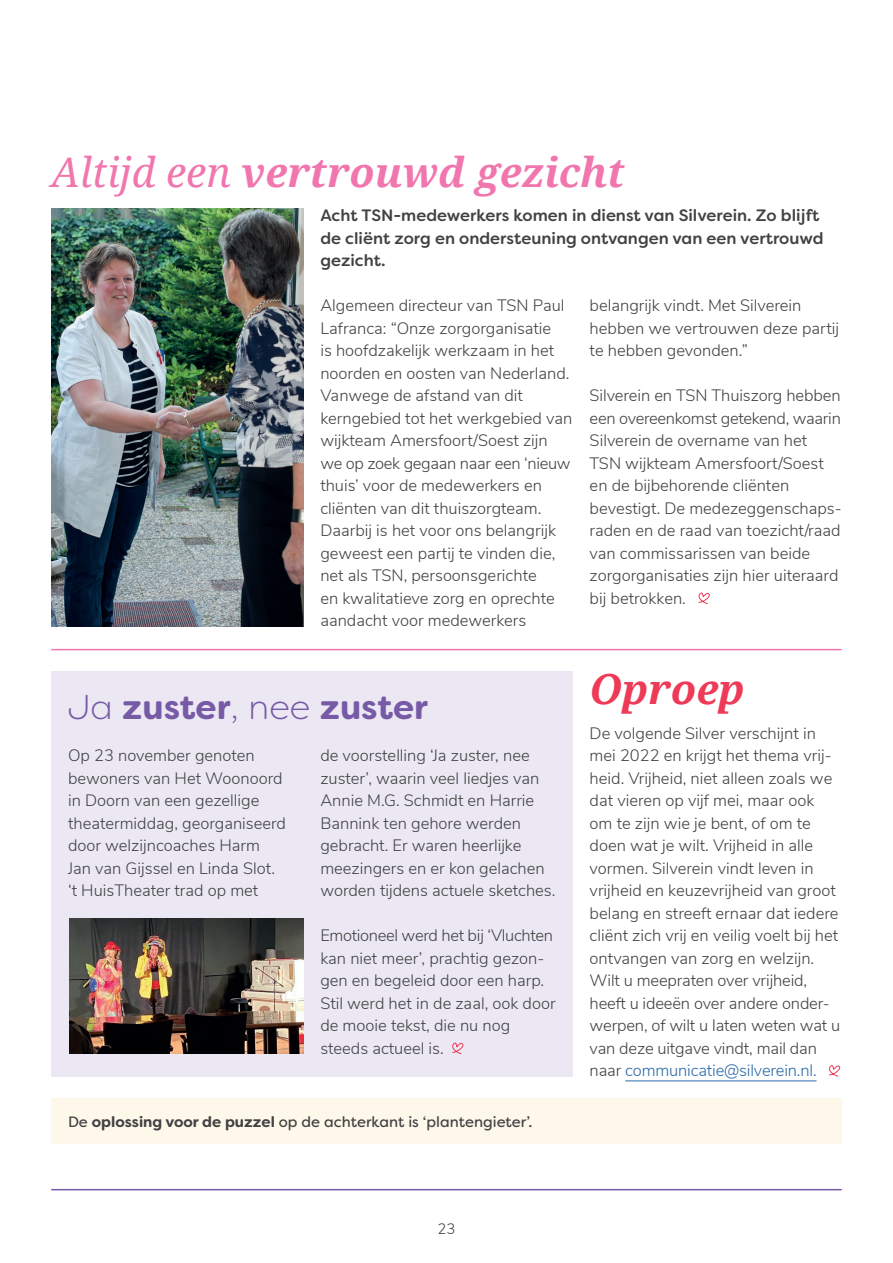
<style>
.page{position:relative;width:893px;height:1263px;background:#fff}
.page>*{position:absolute;margin:0;border:0;box-sizing:border-box;transform-origin:0 0}
.NOTO_-_Titeltekst{font:italic 700 41.4px "Noto Serif";color:#ee3a56}
.NOTO_-_Titeltekst-2{font:italic 700 40.95px "Noto Serif";color:#f176ae}
.FILSON_-_Titeltekst{font:700 34.5px "Filson Soft";color:#775aa6}
.Platte_tekst{font:300 16.5px/22.5px "Nunito Sans";color:#414243}
.Intro{font:500 16.5px/22.5px "Filson Soft";color:#414243}
.FILSON_-_Quote{font:15px "Filson Soft";color:#414243}
.t1{font:300 15px "Nunito Sans";color:#414243}
.s1{font-weight:400}
.s2{font-weight:300}
.s3{font-weight:700}
.s4{color:#2a6cab}
</style>
<div class="page">
<div style="left:51px;top:671px;width:522px;height:405px;background:#ebe8f3"></div>
<hr style="left:52px;top:649px;width:789px;height:1px;background:#f176ae">
<hr style="left:52px;top:1189px;width:789px;height:1px;background:#775aa6">
<svg style="left:698px;top:592px;width:12px;height:12px"></svg>
<div style="left:51px;top:1099px;width:791px;height:45px;background:#fef8ea"></div>
<hr style="left:625px;top:1081px;width:191px;height:1px;background:#2a6cab">
<svg style="left:829px;top:1065px;width:12px;height:12px"></svg>
<svg style="left:452px;top:1042px;width:12px;height:12px"></svg>
<img style="left:51px;top:209px;width:252px;height:417px">
<img style="left:69px;top:919px;width:234px;height:135px">
<p class="NOTO_-_Titeltekst-2" style="left:51px;top:143px;width:575px"><span class="s1">Altijd een</span> vertrouwd gezicht</p>
<p class="Intro" style="left:320px;top:204px;width:505px">Acht TSN-medewerkers komen in dienst van Silverein. Zo blijft de cliënt zorg en ondersteuning ontvangen van een vertrouwd gezicht.</p>
<p class="Platte_tekst" style="left:320px;top:293px;width:251px">Algemeen directeur van TSN Paul Lafranca: “Onze zorgorganisatie<br>is hoofdzakelijk werkzaam in het noorden en oosten van Nederland.</p>
<p class="Platte_tekst" style="left:320px;top:383px;width:253px">Vanwege de afstand van dit kerngebied tot het werkgebied van wijkteam Amersfoort/Soest zijn we op zoek gegaan naar een ‘nieuw thuis’ voor de medewerkers en cliënten van dit thuiszorgteam.</p>
<p class="Platte_tekst" style="left:320px;top:518px;width:237px">Daarbij is het voor ons belangrijk geweest een partij te vinden die, net als TSN, persoonsgerichte en kwalitatieve zorg en oprechte aandacht voor medewerkers</p>
<p class="Platte_tekst" style="left:590px;top:293px;width:251px">belangrijk vindt. Met Silverein hebben we vertrouwen deze partij te hebben gevonden.”</p>
<p class="Platte_tekst" style="left:590px;top:383px;width:254px">Silverein en TSN Thuiszorg hebben een overeenkomst getekend, waarin<br>Silverein de overname van het<br>TSN wijkteam Amersfoort/Soest en de bijbehorende cliënten bevestigt. De medezeggenschaps&shy;raden en de raad van toezicht/raad van commissarissen van beide zorgorganisaties zijn hier uiteraard bij betrokken.</p>
<p class="FILSON_-_Titeltekst" style="left:68px;top:685px;width:362px"><span class="s2">Ja</span> zuster<span class="s2">, nee</span> zuster</p>
<p class="Platte_tekst" style="left:68px;top:743px;width:220px">Op 23 november genoten bewoners van Het Woonoord in Doorn van een gezellige theatermiddag, georganiseerd door welzijncoaches Harm<br>Jan van Gijssel en Linda Slot. ‘t HuisTheater trad op met</p>
<p class="Platte_tekst" style="left:320px;top:743px;width:237px">de voorstelling ‘Ja zuster, nee zuster’, waarin veel liedjes van<br>Annie M.G. Schmidt en Harrie<br>Bannink ten gehore werden gebracht. Er waren heerlijke meezingers en er kon gelachen worden tijdens actuele sketches.</p>
<p class="Platte_tekst" style="left:320px;top:923px;width:237px">Emotioneel werd het bij ‘Vluchten kan niet meer’, prachtig gezon&shy;gen en begeleid door een harp.<br>Stil werd het in de zaal, ook door de mooie tekst, die nu nog steeds actueel is.</p>
<p class="FILSON_-_Quote" style="left:68px;top:1112px;width:466px">De <span class="s3">oplossing voor de puzzel</span> op de achterkant is ‘plantengieter’.</p>
<p class="NOTO_-_Titeltekst" style="left:590px;top:660px;width:156px">Oproep</p>
<p class="Platte_tekst" style="left:590px;top:721px;width:250px">De volgende Silver verschijnt in mei 2022 en krijgt het thema vrij&shy;heid. Vrijheid, niet alleen zoals we dat vieren op vijf mei, maar ook om te zijn wie je bent, of om te doen wat je wilt. Vrijheid in alle vormen. Silverein vindt leven in vrijheid en keuzevrijheid van groot belang en streeft ernaar dat iedere cliënt zich vrij en veilig voelt bij het ontvangen van zorg en welzijn.</p>
<p class="Platte_tekst" style="left:590px;top:968px;width:252px">Wilt u meepraten over vrijheid, heeft u ideeën over andere onder&shy;werpen, of wilt u laten weten wat u van deze uitgave vindt, mail dan naar <span class="s4">communicatie@silverein.nl.</span></p>
<p class="t1" style="left:437px;top:1217px;width:19px">23</p>
</div>
